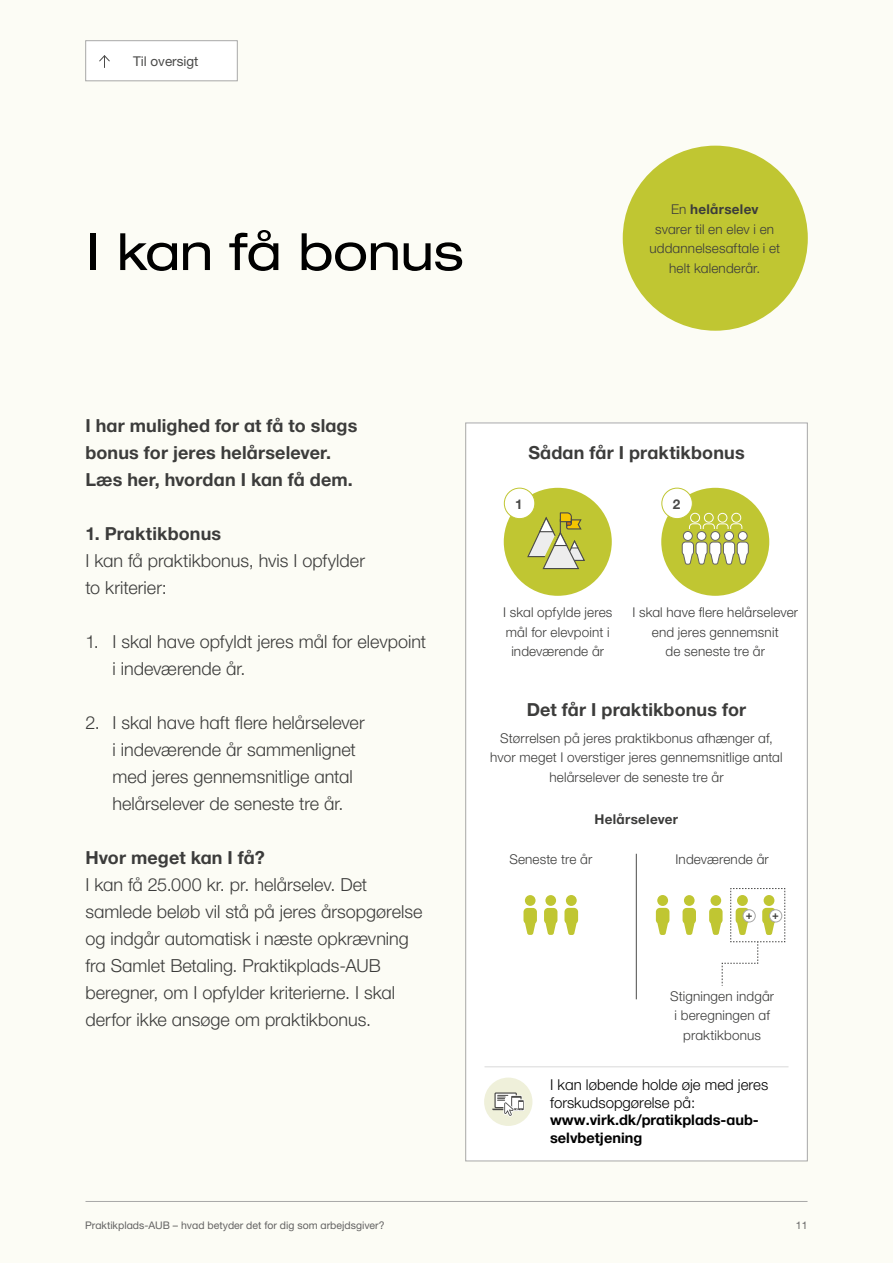
<style>
.page{position:relative;width:893px;height:1263px;background:#fcfcf5}
.page>*{position:absolute;margin:0;border:0;box-sizing:border-box;transform-origin:0 0}
.t1{font:51px "Helvetica Neue ATP Head";letter-spacing:-.005em;color:#000}
.t2{font:300 18px/27px "Helvetica Neue ATP Body";color:#3c3c3b}
.t3{font:700 18px/27px "Helvetica Neue ATP Body";letter-spacing:.005em;color:#3c3c3b}
.t4{font:300 15px/18px "Helvetica Neue ATP Body";color:#000}
.t5{font:700 14.55px/17.4px "Helvetica Neue ATP Body";color:#000}
.t6{font:300 13.5px/19.5px "Helvetica Neue ATP Body";letter-spacing:.01em;color:#3c3c3b;text-align:center}
.t7{font:700 13.5px "Helvetica Neue ATP Body";letter-spacing:.02em;color:#3c3c3b}
.t8{font:13.5px "Helvetica Neue ATP Body";color:#4a4a49}
.t9{font:700 13.5px "Helvetica Neue ATP Body";color:#4a4a49}
.t10{font:700 11.1px "Helvetica Neue ATP Body";color:#3c3c3b}
.t11{font:10.5px "Helvetica Neue ATP Body";color:#646363}
.s1{font-weight:700}
</style>
<div class="page">
<hr style="left:85px;top:1201px;width:722px;height:1px;background:#a8a8a7">
<div style="left:466px;top:423px;width:341px;height:738px;background:#fff"></div>
<div style="left:504px;top:488px;width:108px;height:108px;background:#c0c632;border-radius:50%"></div>
<svg style="left:527px;top:512px;width:58px;height:58px"></svg>
<div style="left:661px;top:488px;width:108px;height:108px;background:#c0c632;border-radius:50%"></div>
<div style="left:690px;top:513px;width:10px;height:9px;border:1px solid #fff;border-radius:50%"></div>
<div style="left:704px;top:513px;width:9px;height:9px;border:1px solid #fff;border-radius:50%"></div>
<div style="left:718px;top:513px;width:9px;height:9px;border:1px solid #fff;border-radius:50%"></div>
<div style="left:732px;top:513px;width:9px;height:9px;border:1px solid #fff;border-radius:50%"></div>
<svg style="left:681px;top:523px;width:68px;height:42px"></svg>
<div style="left:504px;top:488px;width:31px;height:31px;background:#fff;border-radius:50%"></div>
<div style="left:504px;top:488px;width:31px;height:31px;border:1px solid #c0c632;border-radius:50%"></div>
<div style="left:662px;top:488px;width:30px;height:31px;background:#fff;border-radius:50%"></div>
<div style="left:661px;top:488px;width:32px;height:31px;border:1px solid #c0c632;border-radius:50%"></div>
<div style="left:484px;top:1077px;width:48px;height:49px;background:#eff0da;border-radius:50%"></div>
<svg style="left:495px;top:1093px;width:21px;height:14px"></svg>
<div style="left:494px;top:1092px;width:23px;height:16px;border:1px solid #4a4a49"></div>
<svg style="left:492px;top:1095px;width:31px;height:22px"></svg>
<div style="left:525px;top:895px;width:11px;height:11px;background:#c0c632;border-radius:50%"></div>
<svg style="left:523px;top:908px;width:14px;height:27px"></svg>
<div style="left:545px;top:895px;width:11px;height:11px;background:#c0c632;border-radius:50%"></div>
<svg style="left:544px;top:908px;width:13px;height:27px"></svg>
<div style="left:566px;top:895px;width:11px;height:11px;background:#c0c632;border-radius:50%"></div>
<svg style="left:564px;top:908px;width:14px;height:27px"></svg>
<div style="left:657px;top:895px;width:11px;height:11px;background:#c0c632;border-radius:50%"></div>
<svg style="left:656px;top:908px;width:13px;height:27px"></svg>
<div style="left:684px;top:895px;width:11px;height:11px;background:#c0c632;border-radius:50%"></div>
<svg style="left:682px;top:908px;width:14px;height:27px"></svg>
<hr style="left:636px;top:854px;width:1px;height:145px;background:#4a4a49">
<svg style="left:709px;top:888px;width:76px;height:98px"></svg>
<div style="left:770px;top:910px;width:12px;height:12px;background:#fff;border-radius:50%"></div>
<div style="left:769px;top:909px;width:13px;height:13px;border:1px solid #a8a8a7;border-radius:50%"></div>
<div style="left:623px;top:146px;width:185px;height:185px;background:#c0c632;border-radius:50%"></div>
<hr style="left:484px;top:1066px;width:304px;height:1px;background:#dadada">
<div style="left:86px;top:41px;width:151px;height:40px;background:#fff"></div>
<div style="left:85px;top:40px;width:152px;height:41px;border:1px solid #a8a8a7"></div>
<svg style="left:99px;top:55px;width:11px;height:13px"></svg>
<p class="t8" style="left:133px;top:53px;width:67px">Til oversigt</p>
<h1 class="t1" style="left:85px;top:221px;width:380px">I kan få bonus</h1>
<p class="t6" style="left:649px;top:199px;width:132px">En <span class="s1">helårselev<br></span>svarer til en elev i en uddannelsesaftale i et helt kalenderår.</p>
<p class="t3" style="left:85px;top:412px;width:273px">I har mulighed for at få to slags bonus for jeres helårselever.<br>Læs her, hvordan I kan få dem.</p>
<p class="t3" style="left:85px;top:520px;width:137px">1. Praktikbonus</p>
<p class="t2" style="left:85px;top:547px;width:281px">I kan få praktikbonus, hvis I opfylder to kriterier:</p>
<p class="t2" style="left:112px;top:628px;width:315px;text-indent:-27px">1. I skal have opfyldt jeres mål for elevpoint i indeværende år.</p>
<p class="t2" style="left:112px;top:709px;width:254px;text-indent:-27px">2. I skal have haft flere helårselever i indeværende år sammenlignet med jeres gennemsnitlige antal helårselever de seneste tre år.</p>
<p class="t3" style="left:85px;top:844px;width:181px">Hvor meget kan I få?</p>
<p class="t2" style="left:85px;top:871px;width:338px">I kan få 25.000 kr. pr. helårselev. Det samlede beløb vil stå på jeres årsopgørelse og indgår automatisk i næste opkrævning fra Samlet Betaling. Praktikplads-AUB beregner, om I opfylder kriterierne. I skal derfor ikke ansøge om praktikbonus.</p>
<p class="t3" style="left:528px;top:439px;width:218px">Sådan får I praktikbonus</p>
<p class="t9" style="left:515px;top:496px;width:9px">1</p>
<p class="t9" style="left:673px;top:496px;width:9px">2</p>
<p class="t6" style="left:503px;top:602px;width:111px">I skal opfylde jeres mål for elevpoint i indeværende år</p>
<p class="t6" style="left:632px;top:602px;width:167px">I skal have flere helårselever end jeres gennemsnit<br>de seneste tre år</p>
<p class="t3" style="left:527px;top:695px;width:221px">Det får I praktikbonus for</p>
<p class="t6" style="left:490px;top:728px;width:294px">Størrelsen på jeres praktikbonus afhænger af, hvor meget I overstiger jeres gennemsnitlige antal helårselever de seneste tre år</p>
<p class="t7" style="left:594px;top:810px;width:85px">Helårselever</p>
<p class="t6" style="left:509px;top:849px;width:84px">Seneste tre år</p>
<p class="t6" style="left:675px;top:849px;width:95px">Indeværende år</p>
<p class="t10" style="left:746px;top:908px;width:8px">+</p>
<p class="t10" style="left:772px;top:908px;width:8px">+</p>
<p class="t6" style="left:670px;top:986px;width:106px">Stigningen indgår i beregningen af praktikbonus</p>
<p class="t4" style="left:550px;top:1075px;width:220px">I kan løbende holde øje med jeres forskudsopgørelse på:</p>
<p class="t5" style="left:550px;top:1111px;width:210px">www.virk.dk/pratikplads-aub&shy;selvbetjening</p>
<p class="t11" style="left:85px;top:1219px;width:301px">Praktikplads-AUB – hvad betyder det for dig som arbejdsgiver?</p>
<p class="t11" style="left:796px;top:1219px;width:13px">11</p>
</div>
